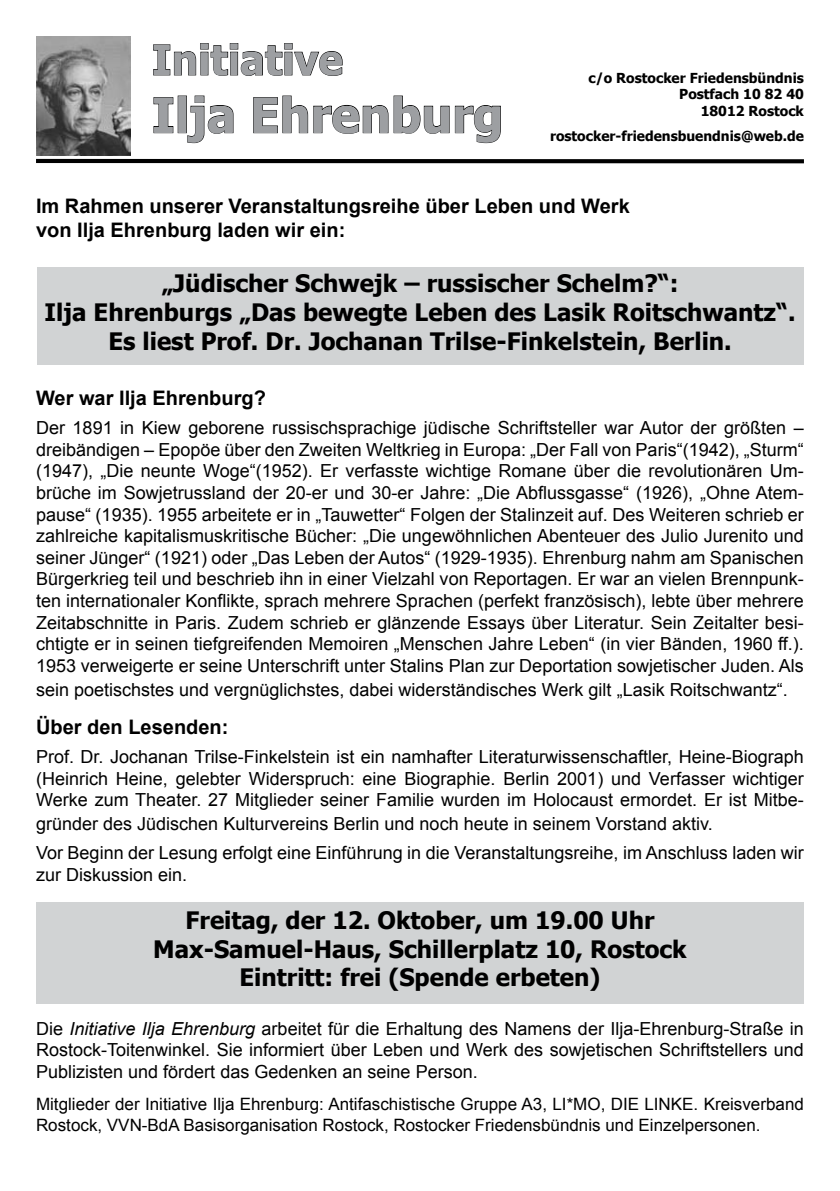
<style>
.page{position:relative;width:840px;height:1191px;background:#fff}
.page>*{position:absolute;margin:0;border:0;box-sizing:border-box;transform-origin:0 0}
.t1{font:700 48.2px "Tahoma";color:#9d9fa2}
.t2{font:700 41.2px "Tahoma";color:#9d9fa2}
.t3{font:700 24px/28.8px "Tahoma";color:#000;text-align:center}
.t4{font:700 20px/24px "Arial";color:#000}
.t5{font:18px/21.6px "Arial";color:#000;text-align:justify}
.t6{font:17px/20.4px "Arial";color:#000}
.t7{font:700 13.8px/16.6px "Tahoma";color:#000;text-align:right}
.s1{font-style:italic}
</style>
<div class="page">
<div style="left:37px;top:267px;width:766px;height:97px;background:#d1d3d4"></div>
<svg style="left:153px;top:43px;width:189px;height:33px"></svg>
<svg style="left:153px;top:97px;width:20px;height:36px"></svg>
<div style="left:178px;top:96px;width:9px;height:37px;border:1px solid #000"></div>
<svg style="left:187px;top:95px;width:46px;height:48px"></svg>
<svg style="left:253px;top:95px;width:247px;height:48px"></svg>
<hr style="left:36px;top:159px;width:767px;height:4px;background:#000">
<div style="left:36px;top:902px;width:767px;height:101px;background:#d1d3d4"></div>
<img style="left:36px;top:36px;width:94px;height:120px">
<h2 class="t2" style="left:152px;top:31px;width:193px">Initiative</h2>
<h1 class="t1" style="left:152px;top:81px;width:353px">Ilja Ehrenburg</h1>
<p class="t7" style="left:588px;top:68px;width:217px">c/o Rostocker Friedensbündnis<br>Postfach 10 82 40<br>18012 Rostock</p>
<p class="t7" style="left:549px;top:126px;width:255px">rostocker-friedensbuendnis@web.de</p>
<p class="t4" style="left:36px;top:194px;width:595px">Im Rahmen unserer Veranstaltungsreihe über Leben und Werk von Ilja Ehrenburg laden wir ein:</p>
<h3 class="t3" style="left:45px;top:267px;width:752px">„Jüdischer Schwejk – russischer Schelm?“:<br>Ilja Ehrenburgs „Das bewegte Leben des Lasik Roitschwantz“.<br>Es liest Prof. Dr. Jochanan Trilse-Finkelstein, Berlin.</h3>
<p class="t4" style="left:36px;top:387px;width:231px">Wer war Ilja Ehrenburg?</p>
<p class="t5" style="left:36px;top:417px;width:769px">Der 1891 in Kiew geborene russischsprachige jüdische Schriftsteller war Autor der größten – dreibändigen – Epopöe über den Zweiten Weltkrieg in Europa: „Der Fall von Paris“(1942), „Sturm“ (1947), „Die neunte Woge“(1952). Er verfasste wichtige Romane über die revolutionären Um&shy;brüche im Sowjetrussland der 20-er und 30-er Jahre: „Die Abflussgasse“ (1926), „Ohne Atem&shy;pause“ (1935). 1955 arbeitete er in „Tauwetter“ Folgen der Stalinzeit auf. Des Weiteren schrieb er zahlreiche kapitalismuskritische Bücher: „Die ungewöhnlichen Abenteuer des Julio Jurenito und seiner Jünger“ (1921) oder „Das Leben der Autos“ (1929-1935). Ehrenburg nahm am Spanischen Bürgerkrieg teil und beschrieb ihn in einer Vielzahl von Reportagen. Er war an vielen Brennpunk&shy;ten internationaler Konflikte, sprach mehrere Sprachen (perfekt französisch), lebte über mehrere Zeitabschnitte in Paris. Zudem schrieb er glänzende Essays über Literatur. Sein Zeitalter besi&shy;chtigte er in seinen tiefgreifenden Memoiren „Menschen Jahre Leben“ (in vier Bänden, 1960 ff.).<br>1953 verweigerte er seine Unterschrift unter Stalins Plan zur Deportation sowjetischer Juden. Als</p>
<p class="t5" style="left:36px;top:679px;width:753px">sein poetischstes und vergnüglichstes, dabei widerständisches Werk gilt „Lasik Roitschwantz“.</p>
<p class="t4" style="left:36px;top:716px;width:194px">Über den Lesenden:</p>
<p class="t5" style="left:36px;top:746px;width:769px">Prof. Dr. Jochanan Trilse-Finkelstein ist ein namhafter Literaturwissenschaftler, Heine-Biograph (Heinrich Heine, gelebter Widerspruch: eine Biographie. Berlin 2001) und Verfasser wichtiger Werke zum Theater. 27 Mitglieder seiner Familie wurden im Holocaust ermordet. Er ist Mitbe-</p>
<p class="t5" style="left:36px;top:809px;width:769px;line-height:28.8px">gründer des Jüdischen Kulturvereins Berlin und noch heute in seinem Vorstand aktiv.<br>Vor Beginn der Lesung erfolgt eine Einführung in die Veranstaltungsreihe, im Anschluss laden wir</p>
<p class="t5" style="left:36px;top:863px;width:153px">zur Diskussion ein.</p>
<h3 class="t3" style="left:153px;top:904px;width:534px">Freitag, der 12. Oktober, um 19.00 Uhr<br>Max-Samuel-Haus, Schillerplatz 10, Rostock<br>Eintritt: frei (Spende erbeten)</h3>
<p class="t5" style="left:36px;top:1018px;width:769px">Die <span class="s1">Initiative Ilja Ehrenburg</span> arbeitet für die Erhaltung des Namens der Ilja-Ehrenburg-Straße in Rostock-Toitenwinkel. Sie informiert über Leben und Werk des sowjetischen Schriftstellers und Publizisten und fördert das Gedenken an seine Person.</p>
<p class="t6" style="left:36px;top:1094px;width:769px">Mitglieder der Initiative Ilja Ehrenburg: Antifaschistische Gruppe A3, LI*MO, DIE LINKE. Kreisverband<br>Rostock, VVN-BdA Basisorganisation Rostock, Rostocker Friedensbündnis und Einzelpersonen.</p>
</div>
